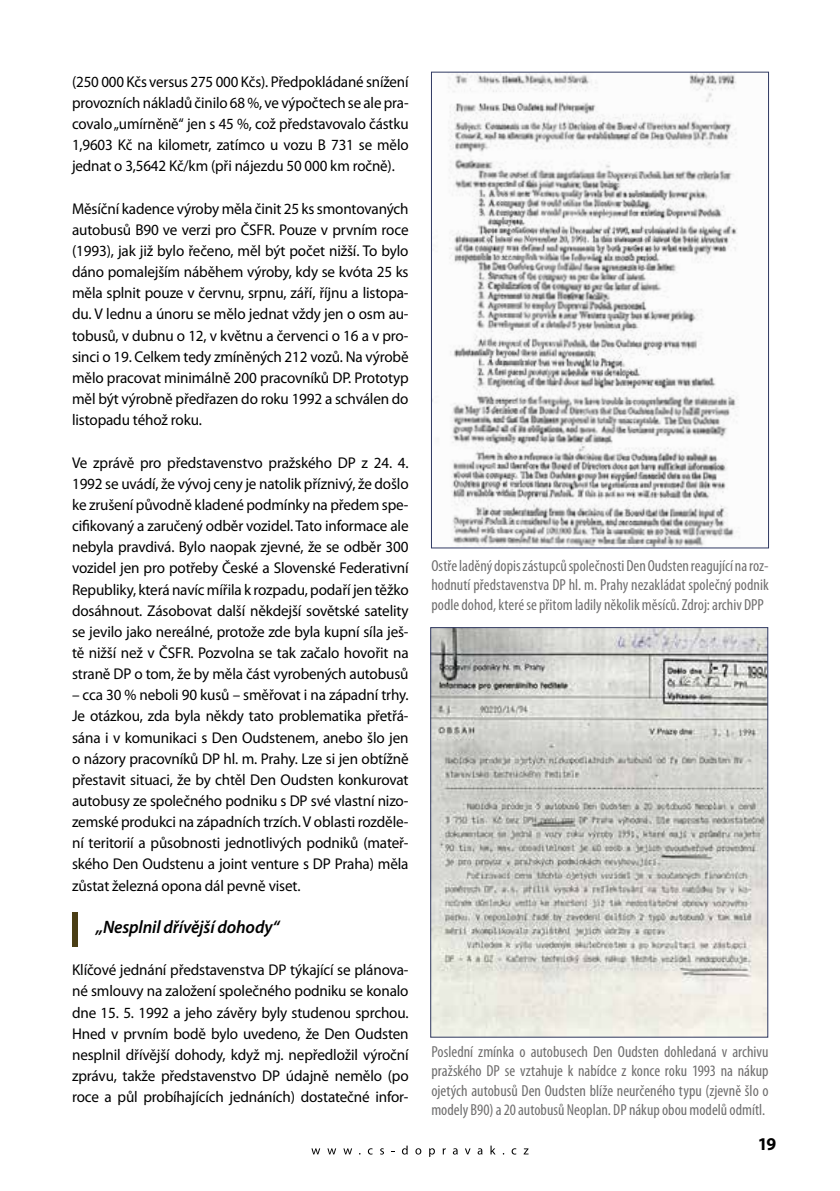
<style>
.page{position:relative;width:840px;height:1191px;background:#fff}
.page>*{position:absolute;margin:0;border:0;box-sizing:border-box;transform-origin:0 0}
.t1{font:italic 600 18px "Myriad Pro";letter-spacing:-.01em;color:#000}
.t2{font:700 18px "Myriad Pro";color:#000}
.t3{font:condensed 16px/19.2px "Myriad Pro";color:#706f6f;text-align:justify}
.t4{font:15.6px/21.2px "Myriad Pro";letter-spacing:-.01em;color:#000;text-align:justify}
.t5{font:15.6px/21.2px "Myriad Pro";letter-spacing:-.01em;color:#000;text-align:justify;scale:.96 1}
</style>
<div class="page">
<svg style="left:311px;top:1148px;width:9px;height:6px"></svg>
<svg style="left:327px;top:1148px;width:9px;height:6px"></svg>
<svg style="left:343px;top:1148px;width:9px;height:6px"></svg>
<svg style="left:367px;top:1148px;width:5px;height:6px"></svg>
<svg style="left:380px;top:1148px;width:4px;height:6px"></svg>
<svg style="left:402px;top:1145px;width:5px;height:9px"></svg>
<svg style="left:415px;top:1148px;width:6px;height:6px"></svg>
<svg style="left:429px;top:1148px;width:5px;height:8px"></svg>
<svg style="left:442px;top:1148px;width:3px;height:6px"></svg>
<svg style="left:452px;top:1148px;width:5px;height:6px"></svg>
<svg style="left:465px;top:1148px;width:5px;height:6px"></svg>
<svg style="left:477px;top:1148px;width:5px;height:6px"></svg>
<svg style="left:490px;top:1145px;width:5px;height:9px"></svg>
<svg style="left:511px;top:1148px;width:5px;height:6px"></svg>
<svg style="left:523px;top:1148px;width:5px;height:6px"></svg>
<img style="left:448px;top:74px;width:290px;height:472px">
<img style="left:432px;top:629px;width:333px;height:406px">
<div style="left:430px;top:627px;width:337px;height:410px;border:1px solid #303962"></div>
<div style="left:72px;top:912px;width:6px;height:34px;background:#4a3e15"></div>
<p class="t5" style="left:72px;top:71px;width:352px">(250 000 Kčs versus 275 000 Kčs). Předpokládané snížení provozních nákladů činilo 68 %, ve výpočtech se ale pra&shy;covalo „umírněně“ jen s 45 %, což představovalo částku 1,9603 Kč na kilometr, zatímco u vozu B 731 se mělo jednat o 3,5642 Kč/km (při nájezdu 50 000 km ročně).</p>
<p class="t4" style="left:72px;top:198px;width:338px">Měsíční kadence výroby měla činit 25 ks smontovaných autobusů B90 ve verzi pro ČSFR. Pouze v prvním roce (1993), jak již bylo řečeno, měl být počet nižší. To bylo dáno pomalejším náběhem výroby, kdy se kvóta 25 ks měla splnit pouze v červnu, srpnu, září, říjnu a listopa&shy;du. V lednu a únoru se mělo jednat vždy jen o osm au&shy;tobusů, v dubnu o 12, v květnu a červenci o 16 a v pro&shy;sinci o 19. Celkem tedy zmíněných 212 vozů. Na výrobě mělo pracovat minimálně 200 pracovníků DP. Prototyp měl být výrobně předřazen do roku 1992 a schválen do listopadu téhož roku.</p>
<p class="t4" style="left:72px;top:451px;width:338px">Ve zprávě pro představenstvo pražského DP z 24. 4.<br>1992 se uvádí, že vývoj ceny je natolik příznivý, že došlo ke zrušení původně kladené podmínky na předem spe&shy;cifikovaný a zaručený odběr vozidel. Tato informace ale nebyla pravdivá. Bylo naopak zjevné, že se odběr 300 vozidel jen pro potřeby České a Slovenské Federativní Republiky, která navíc mířila k rozpadu, podaří jen těžko dosáhnout. Zásobovat další někdejší sovětské satelity se jevilo jako nereálné, protože zde byla kupní síla ješ&shy;tě nižší než v ČSFR. Pozvolna se tak začalo hovořit na straně DP o tom, že by měla část vyrobených autobusů</p>
<p class="t4" style="left:72px;top:684px;width:338px">– cca 30 % neboli 90 kusů – směřovat i na západní trhy.<br>Je otázkou, zda byla někdy tato problematika přetřá&shy;sána i v komunikaci s Den Oudstenem, anebo šlo jen o názory pracovníků DP hl. m. Prahy. Lze si jen obtížně přestavit situaci, že by chtěl Den Oudsten konkurovat autobusy ze společného podniku s DP své vlastní nizo&shy;zemské produkci na západních trzích. V oblasti rozděle&shy;ní teritorií a působnosti jednotlivých podniků (mateř&shy;ského Den Oudstenu a joint venture s DP Praha) měla zůstat železná opona dál pevně viset.</p>
<p class="t1" style="left:96px;top:915px;width:185px">„Nesplnil dřívější dohody“</p>
<p class="t4" style="left:72px;top:959px;width:338px">Klíčové jednání představenstva DP týkající se plánova&shy;né smlouvy na založení společného podniku se konalo dne 15. 5. 1992 a jeho závěry byly studenou sprchou.<br>Hned v prvním bodě bylo uvedeno, že Den Oudsten nesplnil dřívější dohody, když mj. nepředložil výroční zprávu, takže představenstvo DP údajně nemělo (po roce a půl probíhajících jednáních) dostatečné infor-</p>
<p class="t3" style="left:431px;top:556px;width:338px">Ostře laděný dopis zástupců společnosti Den Oudsten reagující na roz&shy;hodnutí představenstva DP hl. m. Prahy nezakládat společný podnik podle dohod, které se přitom ladily několik měsíců. Zdroj: archiv DPP</p>
<p class="t3" style="left:431px;top:1042px;width:338px">Poslední zmínka o autobusech Den Oudsten dohledaná v archivu pražského DP se vztahuje k nabídce z konce roku 1993 na nákup ojetých autobusů Den Oudsten blíže neurčeného typu (zjevně šlo o modely B90) a 20 autobusů Neoplan. DP nákup obou modelů odmítl.</p>
<p class="t2" style="left:757px;top:1132px;width:20px">19</p>
</div>
